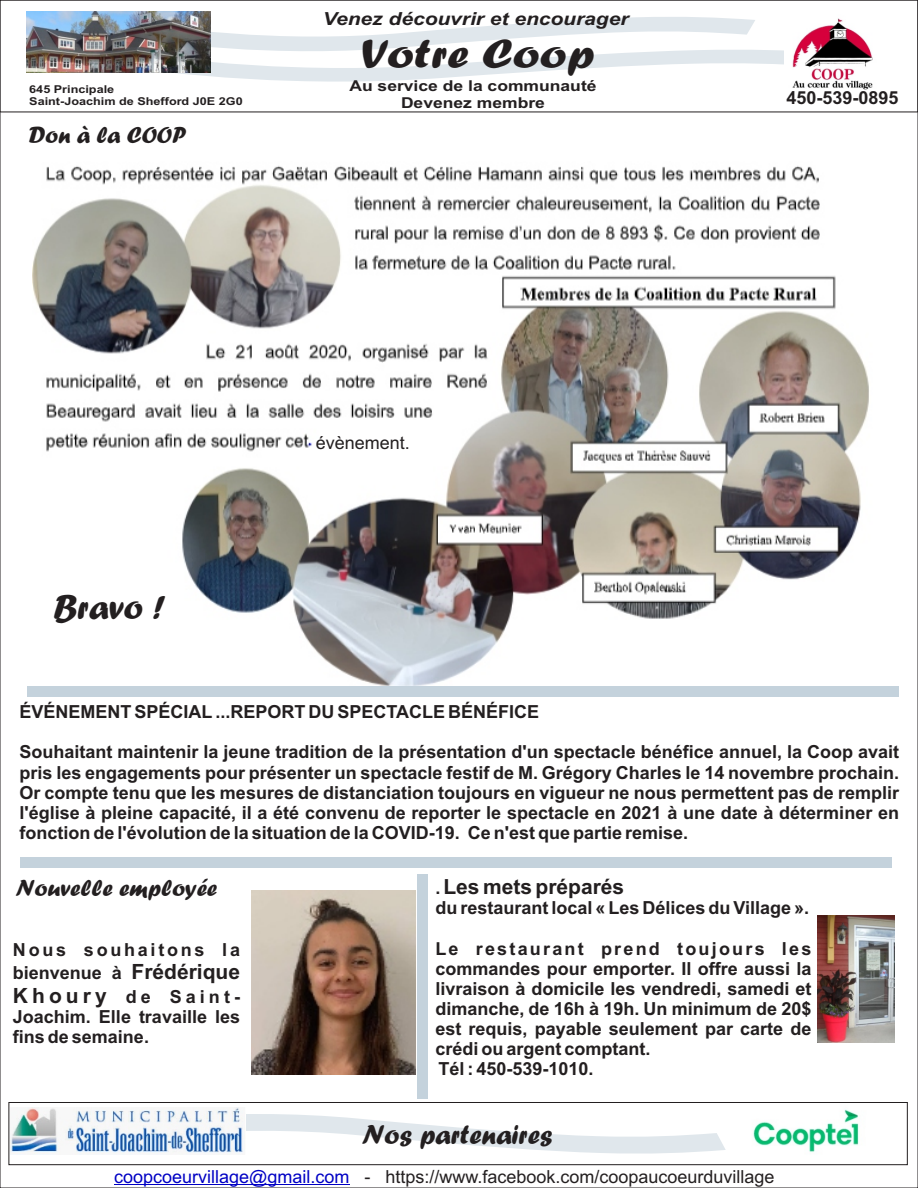
<style>
.page{position:relative;width:918px;height:1188px;background:#fff}
.page>*{position:absolute;margin:0;border:0;box-sizing:border-box;transform-origin:0 0}
.t1{font:42.75px "Forte";color:#231f20;scale:1.17 1}
.t2{font:36px "Forte";color:#231f20}
.t3{font:28.2px "Forte";color:#231f20}
.t4{font:24px "Forte";color:#231f20}
.t5{font:700 21px "Arial";color:#231f20}
.t6{font:700 18px/20.1px "Arial";color:#231f20}
.t7{font:18px "Arial";color:#231f20}
.t8{font:italic 700 18px "Arial";color:#231f20;scale:1.16 1}
.t9{font:700 15px/16.8px "Arial";color:#231f20;text-align:center;scale:1.17 1}
.t10{font:700 10.8px/12.1px "Arial";color:#231f20;scale:1.17 1}
.s1{font-size:18px}
.s2{font-size:21px}
.s3{color:#0000c4}
</style>
<div class="page">
<svg style="left:87px;top:17px;width:697px;height:65px"></svg>
<img style="left:27px;top:11px;width:184px;height:61px">
<img style="left:792px;top:18px;width:81px;height:72px">
<img style="left:753px;top:1109px;width:106px;height:43px">
<svg style="left:33px;top:1114px;width:693px;height:41px"></svg>
<hr style="left:114px;top:1185px;width:235px;height:1px;background:#0000c4">
<img style="left:10px;top:1107px;width:236px;height:47px">
<div style="left:8px;top:1102px;width:900px;height:63px;border:1px solid #231f20"></div>
<img style="left:818px;top:915px;width:76px;height:128px">
<div style="left:20px;top:858px;width:872px;height:10px;background:#c4d2dc"></div>
<div style="left:417px;top:875px;width:11px;height:224px;background:#c4d2dc"></div>
<img style="left:33px;top:166px;width:843px;height:521px">
<div style="left:28px;top:687px;width:871px;height:10px;background:#c4d2dc"></div>
<img style="left:252px;top:890px;width:163px;height:185px">
<div style="left:33px;top:464px;width:117px;height:58px;background:#fff"></div>
<p class="t8" style="left:323px;top:12px;width:265px">Venez découvrir et encourager</p>
<p class="t10" style="left:29px;top:84px;width:184px">645 Principale<br>Saint-Joachim de Shefford J0E 2G0</p>
<h3 class="t4" style="left:29px;top:127px;width:159px">Don à la COOP</h3>
<h1 class="t1" style="left:362px;top:39px;width:200px">Votre Coop</h1>
<p class="t9" style="left:349px;top:79px;width:213px">Au service de la communauté<br>Devenez membre</p>
<p class="t6" style="left:786px;top:89px;width:114px">450-539-0895</p>
<h2 class="t2" style="left:54px;top:595px;width:114px">Bravo !</h2>
<p class="t7" style="left:316px;top:436px;width:96px">évènement.</p>
<p class="t6" style="left:20px;top:704px;width:521px">ÉVÉNEMENT SPÉCIAL ...REPORT DU SPECTACLE BÉNÉFICE</p>
<p class="t6" style="left:20px;top:744px;width:881px;text-align:justify">Souhaitant maintenir la jeune tradition de la présentation d'un spectacle bénéfice annuel, la Coop avait pris les engagements pour présenter un spectacle festif de M. Grégory Charles le 14 novembre prochain.<br>Or compte tenu que les mesures de distanciation toujours en vigueur ne nous permettent pas de remplir l'église à pleine capacité, il a été convenu de reporter le spectacle en 2021 à une date à déterminer en fonction de l'évolution de la situation de la COVID-19. Ce n'est que partie remise.</p>
<h3 class="t4" style="left:15px;top:880px;width:203px">Nouvelle employée</h3>
<p class="t5" style="left:435px;top:878px;width:190px"><span class="s1">.</span> Les mets préparés</p>
<p class="t6" style="left:435px;top:900px;width:375px">du restaurant local « Les Délices du Village ».</p>
<p class="t6" style="left:435px;top:940px;width:377px">Le restaurant prend toujours les commandes pour emporter. Il offre aussi la livraison à domicile les vendredi, samedi et dimanche, de 16h à 19h. Un minimum de 20$ est requis, payable seulement par carte de crédi ou argent comptant.<br>Tél : 450-539-1010.</p>
<p class="t6" style="left:13px;top:940px;width:229px;line-height:23.1px;text-align:justify">Nous souhaitons la bienvenue à <span class="s2">Frédérique Khoury</span> de Saint-</p>
<p class="t6" style="left:13px;top:1009px;width:229px">Joachim. Elle travaille les fins de semaine.</p>
<h3 class="t3" style="left:362px;top:1125px;width:192px">Nos partenaires</h3>
<p class="t7" style="left:114px;top:1170px;width:662px"><span class="s3">coopcoeurvillage@gmail.com</span> - https://www.facebook.com/coopaucoeurduvillage</p>
</div>
